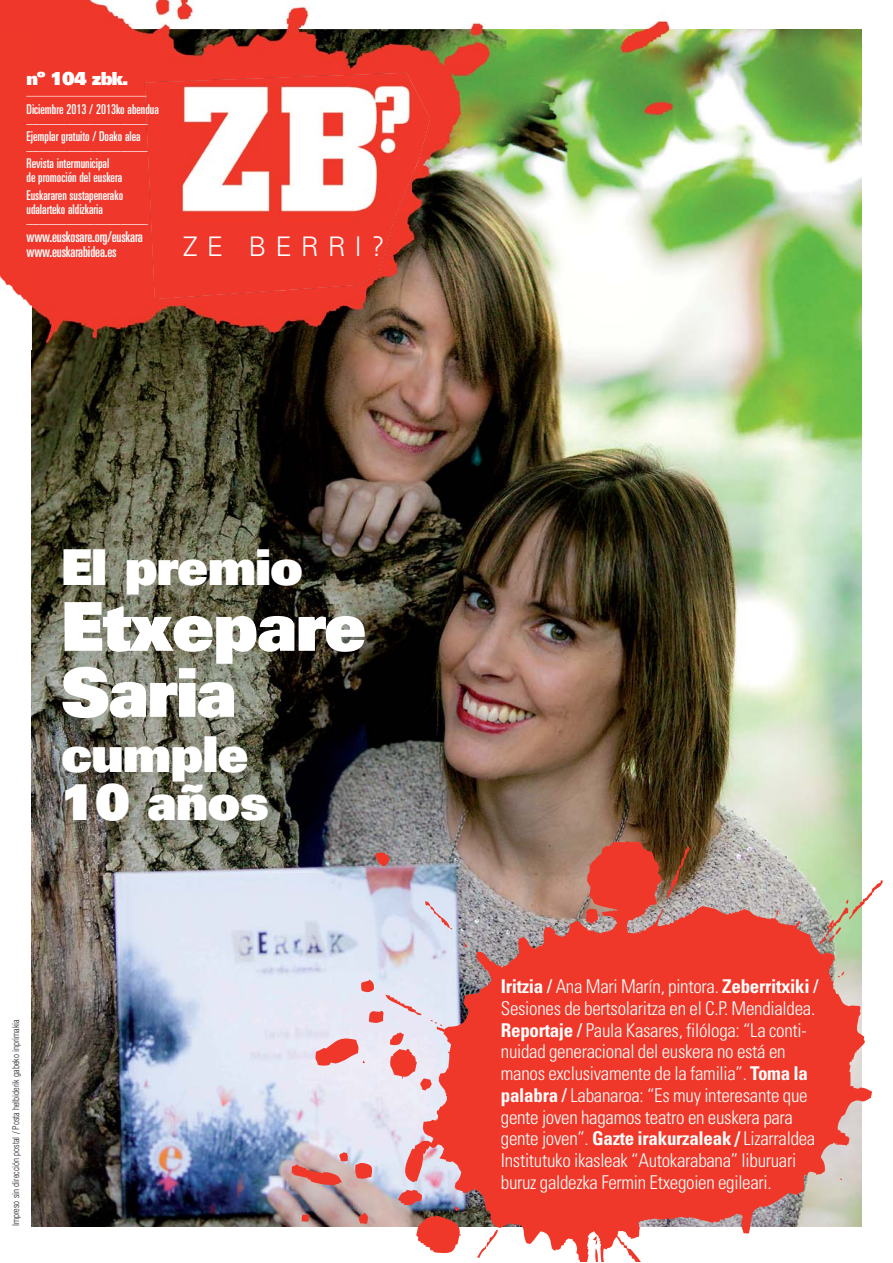
<style>
.page{position:relative;width:893px;height:1263px;background:#fff}
.page>*{position:absolute;margin:0;border:0;box-sizing:border-box;transform-origin:0 0}
.t1{font:900 67.5px/66px "Univers";letter-spacing:-.015em;color:#fff}
.t2{font:900 49.5px/48px "Univers";letter-spacing:-.015em;color:#fff}
.t3{font:300 27px "Univers";letter-spacing:.33em;color:#fff}
.t4{font:300 condensed 19.05px/21.8px "Univers";letter-spacing:-.015em;color:#fff}
.t5{font:900 18px "Univers";letter-spacing:-.05em;color:#fff}
.t6{font:ultra-condensed 15px/15px "Univers";letter-spacing:-.01em;color:#fff}
.t7{font:ultra-condensed 13.5px/17.9px "Univers";color:#fff}
.t8{font:ultra-condensed 12px "Univers";color:#fff}
.t9{font:300 condensed 9px "Helvetica";color:#231f20}
.s1{font-weight:700}
.s2{font-weight:400;font-stretch:ultra-condensed}
</style>
<div class="page">
<img style="left:32px;top:29px;width:829px;height:1197px">
<img style="left:0;top:0;width:673px;height:349px">
<img style="left:145px;top:73px;width:285px;height:226px">
<img style="left:259px;top:841px;width:624px;height:421px">
<p class="t5" style="left:27px;top:72px;width:103px">nº 104 zbk.</p>
<p class="t8" style="left:27px;top:86px;width:122px">____________________</p>
<p class="t7" style="left:27px;top:101px;width:134px">Diciembre 2013 / 2013ko abendua</p>
<p class="t7" style="left:27px;top:111px;width:123px">__________________<br>Ejemplar gratuito / Doako alea</p>
<p class="t7" style="left:27px;top:137px;width:123px;line-height:18.3px">__________________<br>Revista intermunicipal</p>
<p class="t7" style="left:27px;top:170px;width:98px">de promoción del euskera<br>Euskararen sustapenerako</p>
<p class="t7" style="left:27px;top:201px;width:78px">udalarteko aldizkaria</p>
<p class="t7" style="left:27px;top:210px;width:123px">__________________</p>
<p class="t6" style="left:27px;top:231px;width:118px">www.euskosare.org/euskara www.euskarabidea.es</p>
<h3 class="t3" style="left:183px;top:237px;width:203px">ZE BERRI?</h3>
<h2 class="t2" style="left:61px;top:548px;width:244px">El premio</h2>
<h1 class="t1" style="left:61px;top:600px;width:307px">Etxepare<br>Saria</h1>
<h2 class="t2" style="left:61px;top:735px;width:209px">cumple<br>10 años</h2>
<p class="t9" style="left:13px;top:1226px;width:208px;rotate:-90deg">Impreso sin dirección postal / Posta helbiderik gabeko inprimakia</p>
<p class="t4" style="left:501px;top:978px;width:319px"><span class="s1">Iritzia</span> <span class="s2">/</span> Ana Mari Marín, pintora. <span class="s1">Zeberritxiki</span> <span class="s2">/ </span>Sesiones de bertsolaritza en el C.P. Mendialdea.<br><span class="s1">Reportaje</span> <span class="s2">/</span> Paula Kasares, filóloga: “La conti&shy;nuidad generacional del euskera no está en manos exclusivamente de la familia”. <span class="s1">Toma la palabra</span> <span class="s2">/</span> Labanaroa: “Es muy interesante que gente joven hagamos teatro en euskera para gente joven”. <span class="s1">Gazte irakurzaleak /</span> Lizarraldea Institutuko ikasleak “Autokarabana” liburuari buruz galdezka Fermin Etxegoien egileari.</p>
</div>
